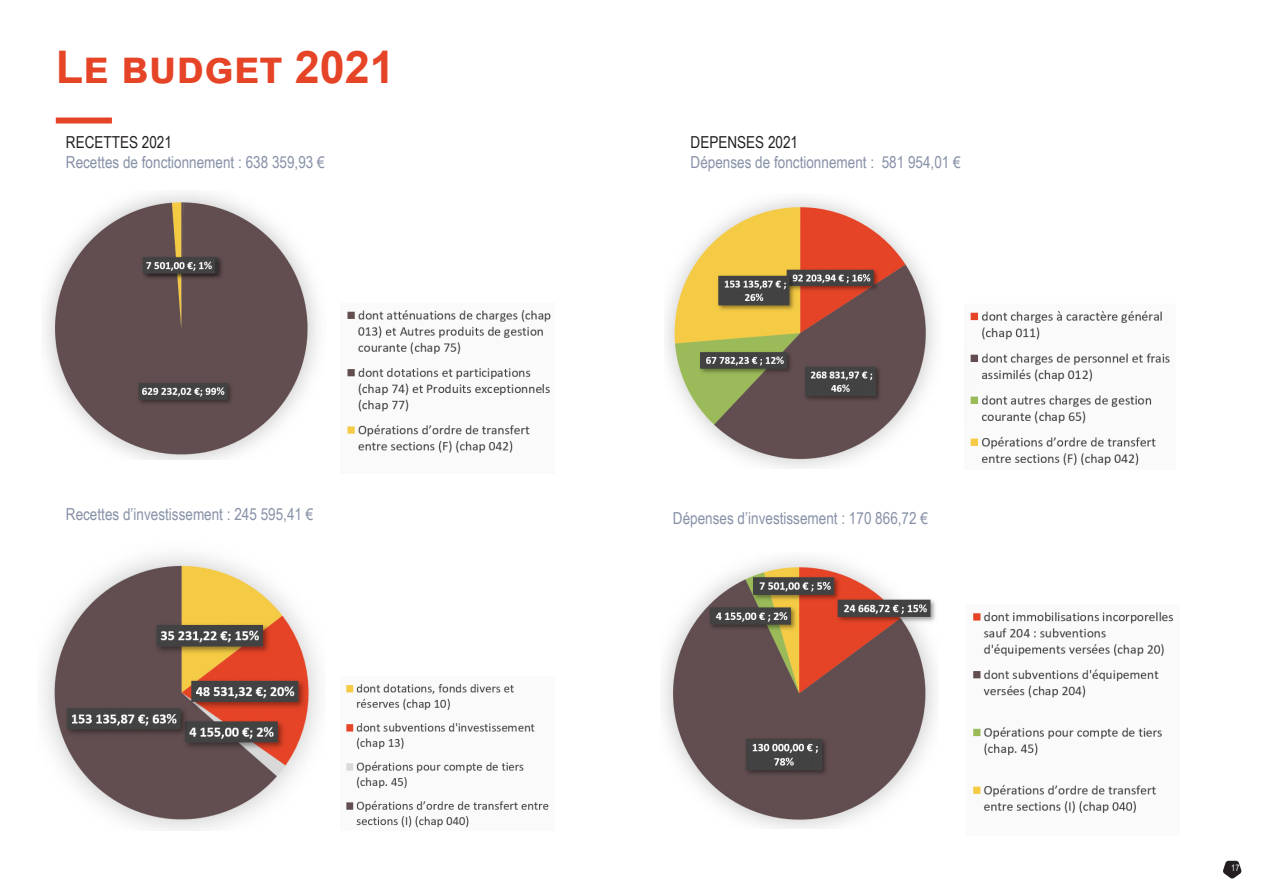
<style>
.page{position:relative;width:1263px;height:893px;background:#fff}
.page>*{position:absolute;margin:0;border:0;box-sizing:border-box;transform-origin:0 0}
.t1{font:700 45px "Arial";color:#e64427}
.TEXTE_COURANT{font:16.5px "Arial Narrow";color:#8791a7}
.TEXTE_COURANT-2{font:16.5px "Arial Narrow";color:#231f20}
.t2{font:9px "Arial Narrow";color:#fff}
</style>
<div class="page">
<svg style="left:1223px;top:861px;width:19px;height:18px"></svg>
<div style="left:56px;top:117px;width:56px;height:6px;background:#e64427"></div>
<img style="left:45px;top:192px;width:272px;height:268px">
<img style="left:43px;top:554px;width:276px;height:277px">
<img style="left:347px;top:310px;width:204px;height:143px">
<img style="left:346px;top:684px;width:203px;height:144px">
<img style="left:663px;top:558px;width:273px;height:271px">
<img style="left:973px;top:612px;width:200px;height:201px">
<img style="left:666px;top:198px;width:269px;height:270px">
<img style="left:970px;top:311px;width:200px;height:155px">
<p class="t1" style="left:56px;top:35px;width:341px">Le budget 2021</p>
<p class="TEXTE_COURANT-2" style="left:66px;top:130px;width:108px">RECETTES 2021</p>
<p class="TEXTE_COURANT" style="left:66px;top:150px;width:260px">Recettes de fonctionnement : 638 359,93 €</p>
<p class="TEXTE_COURANT" style="left:66px;top:502px;width:249px">Recettes d’investissement : 245 595,41 €</p>
<p class="TEXTE_COURANT-2" style="left:691px;top:130px;width:109px">DEPENSES 2021</p>
<p class="TEXTE_COURANT" style="left:691px;top:150px;width:272px">Dépenses de fonctionnement : 581 954,01 €</p>
<p class="TEXTE_COURANT" style="left:673px;top:506px;width:256px">Dépenses d’investissement : 170 866,72 €</p>
<p class="t2" style="left:1231px;top:861px;width:10px">17</p>
</div>
